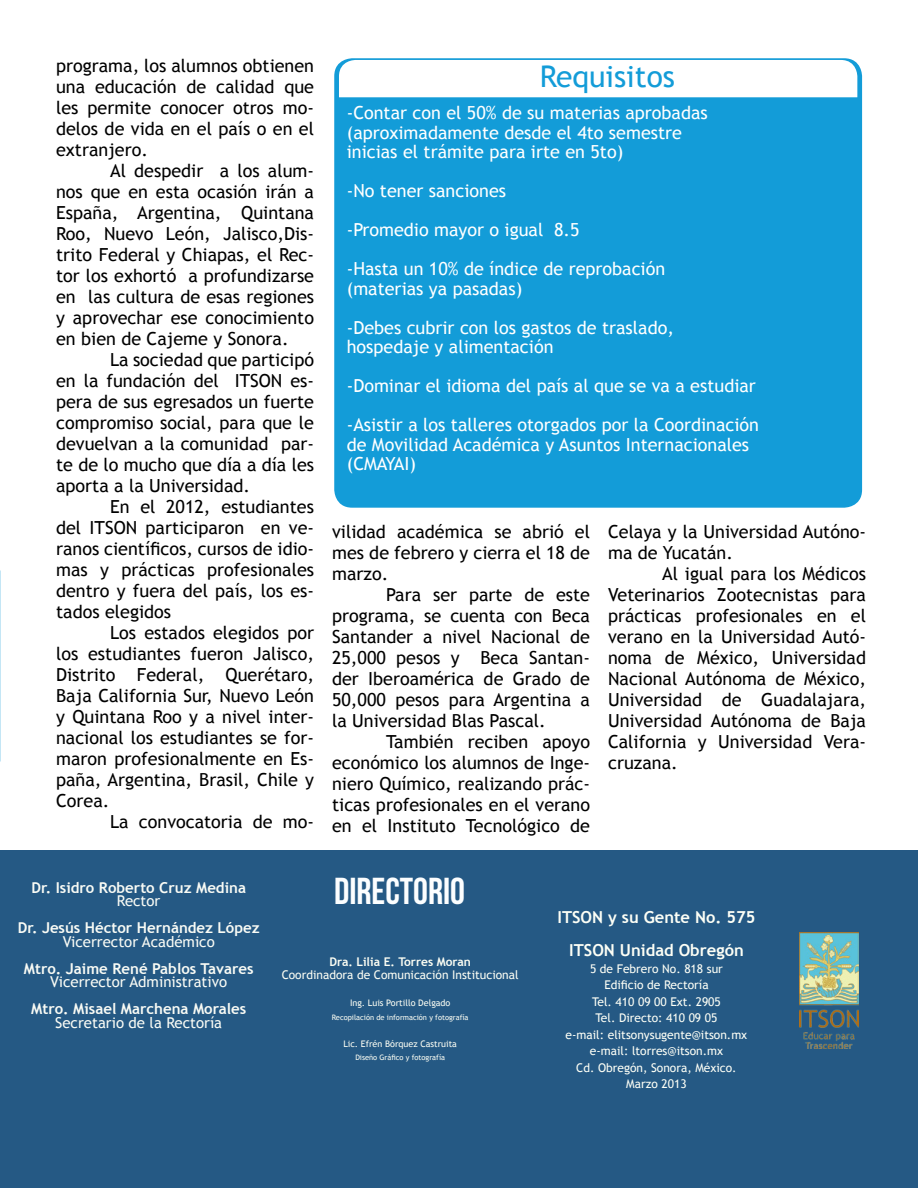
<style>
.page{position:relative;width:918px;height:1188px;background:#fff}
.page>*{position:absolute;margin:0;border:0;box-sizing:border-box;transform-origin:0 0}
.t1{font:37.5px "Bebas Neue";color:#fcfeff}
.t2{font:30px "Trebuchet MS";color:#139cd8}
.t3{font:18px/21px "Trebuchet MS";color:#000;text-align:justify}
.t4{font:18px/39px "Trebuchet MS";color:#fff}
.t5{font:700 16.5px/33px "Trebuchet MS";color:#fdfff6;text-align:center}
.t6{font:700 15px "Trebuchet MS";color:#f9fbf5}
.t7{font:15px "Trebuchet MS";color:#f9fbf5}
.t8{font:12px/16.5px "Trebuchet MS";color:#fdfff6;text-align:center}
.t9{font:12px "Trebuchet MS";color:#fcfef4}
.t10{font:700 12px "Trebuchet MS";color:#fcfef4}
.t11{font:9px "Trebuchet MS";color:#fcfef4}
.t12{font:7.5px "Trebuchet MS";color:#fcfef4}
</style>
<div class="page">
<div style="left:0;top:850px;width:918px;height:338px;background:#255984"></div>
<img style="left:800px;top:933px;width:59px;height:116px">
<div style="left:334px;top:58px;width:528px;height:450px;background:#139cd8;border-radius:18px"></div>
<div style="left:339px;top:60px;width:518px;height:37px;background:#fff"></div>
<p class="t3" style="left:56px;top:55px;width:260px">programa, los alumnos obtienen una educación de calidad que les permite conocer otros mo&shy;delos de vida en el país o en el extranjero.</p>
<p class="t3" style="left:56px;top:160px;width:260px;text-indent:54px">Al despedir a los alum&shy;nos que en esta ocasión irán a España, Argentina, Quintana Roo, Nuevo León, Jalisco,Dis&shy;trito Federal y Chiapas, el Rec&shy;tor los exhortó a profundizarse en las cultura de esas regiones y aprovechar ese conocimiento en bien de Cajeme y Sonora.</p>
<p class="t3" style="left:56px;top:349px;width:259px;text-indent:54px">La sociedad que participó en la fundación del ITSON es&shy;pera de sus egresados un fuerte compromiso social, para que le devuelvan a la comunidad par&shy;te de lo mucho que día a día les aporta a la Universidad.</p>
<p class="t3" style="left:56px;top:496px;width:259px;text-indent:54px">En el 2012, estudiantes del ITSON participaron en ve&shy;ranos científicos, cursos de idio&shy;mas y prácticas profesionales dentro y fuera del país, los es&shy;tados elegidos</p>
<p class="t3" style="left:56px;top:622px;width:260px;text-indent:54px">Los estados elegidos por los estudiantes fueron Jalisco, Distrito Federal, Querétaro, Baja California Sur, Nuevo León y Quintana Roo y a nivel inter&shy;nacional los estudiantes se for&shy;maron profesionalmente en Es&shy;paña, Argentina, Brasil, Chile y Corea.</p>
<p class="t3" style="left:110px;top:811px;width:206px">La convocatoria de mo-</p>
<h2 class="t2" style="left:540px;top:58px;width:137px">Requisitos</h2>
<p class="t4" style="left:347px;top:103px;width:363px;line-height:19.5px">-Contar con el 50% de su materias aprobadas (aproximadamente desde el 4to semestre inicias el trámite para irte en 5to)</p>
<p class="t4" style="left:347px;top:172px;width:320px">-No tener sanciones<br>-Promedio mayor o igual 8.5<br>-Hasta un 10% de índice de reprobación</p>
<p class="t4" style="left:347px;top:269px;width:329px">(materias ya pasadas)<br>-Debes cubrir con los gastos de traslado,</p>
<p class="t4" style="left:347px;top:328px;width:414px">hospedaje y alimentación<br>-Dominar el idioma del país al que se va a estudiar -Asistir a los talleres otorgados por la Coordinación</p>
<p class="t4" style="left:347px;top:435px;width:404px;line-height:19.5px">de Movilidad Académica y Asuntos Internacionales (CMAYAI)</p>
<p class="t3" style="left:332px;top:522px;width:259px">vilidad académica se abrió el mes de febrero y cierra el 18 de marzo.</p>
<p class="t3" style="left:332px;top:585px;width:259px;text-indent:54px">Para ser parte de este programa, se cuenta con Beca Santander a nivel Nacional de 25,000 pesos y Beca Santan&shy;der Iberoamérica de Grado de 50,000 pesos para Argentina a la Universidad Blas Pascal.</p>
<p class="t3" style="left:332px;top:732px;width:260px;text-indent:54px">También reciben apoyo económico los alumnos de Inge&shy;niero Químico, realizando prác&shy;ticas profesionales en el verano en el Instituto Tecnológico de</p>
<p class="t3" style="left:608px;top:522px;width:259px">Celaya y la Universidad Autóno&shy;ma de Yucatán.</p>
<p class="t3" style="left:608px;top:564px;width:259px;text-indent:54px">Al igual para los Médicos Veterinarios Zootecnistas para prácticas profesionales en el verano en la Universidad Autó&shy;noma de México, Universidad Nacional Autónoma de México, Universidad de Guadalajara, Universidad Autónoma de Baja California y Universidad Vera&shy;cruzana.</p>
<p class="t6" style="left:31px;top:878px;width:216px">Dr. Isidro Roberto Cruz Medina</p>
<p class="t7" style="left:117px;top:892px;width:45px">Rector</p>
<p class="t6" style="left:18px;top:919px;width:243px">Dr. Jesús Héctor Hernández López</p>
<p class="t7" style="left:63px;top:933px;width:154px">Vicerrector Académico</p>
<p class="t6" style="left:24px;top:959px;width:231px">Mtro. Jaime René Pablos Tavares</p>
<p class="t7" style="left:50px;top:973px;width:178px">Vicerrector Administrativo</p>
<p class="t6" style="left:31px;top:1000px;width:216px">Mtro. Misael Marchena Morales</p>
<p class="t7" style="left:55px;top:1014px;width:168px">Secretario de la Rectoría</p>
<h1 class="t1" style="left:334px;top:870px;width:133px">DIRECTORIO</h1>
<p class="t10" style="left:330px;top:954px;width:143px">Dra. Lilia E. Torres Moran</p>
<p class="t9" style="left:282px;top:968px;width:238px">Coordinadora de Comunicación Institucional</p>
<p class="t11" style="left:350px;top:998px;width:102px">Ing. Luis Portillo Delgado</p>
<p class="t12" style="left:332px;top:1012px;width:138px">Recopilación de información y fotografía</p>
<p class="t11" style="left:343px;top:1038px;width:115px">Lic. Efrén Bórquez Castruita</p>
<p class="t12" style="left:355px;top:1053px;width:91px">Diseño Gráfico y fotografía</p>
<p class="t5" style="left:558px;top:901px;width:199px">ITSON y su Gente No. 575<br>ITSON Unidad Obregón</p>
<p class="t8" style="left:566px;top:961px;width:183px">5 de Febrero No. 818 sur<br>Edificio de Rectoría<br>Tel. 410 09 00 Ext. 2905<br>Tel. Directo: 410 09 05<br>e-mail: elitsonysugente@itson.mx e-mail: ltorres@itson.mx<br>Cd. Obregón, Sonora, México.<br>Marzo 2013</p>
</div>
